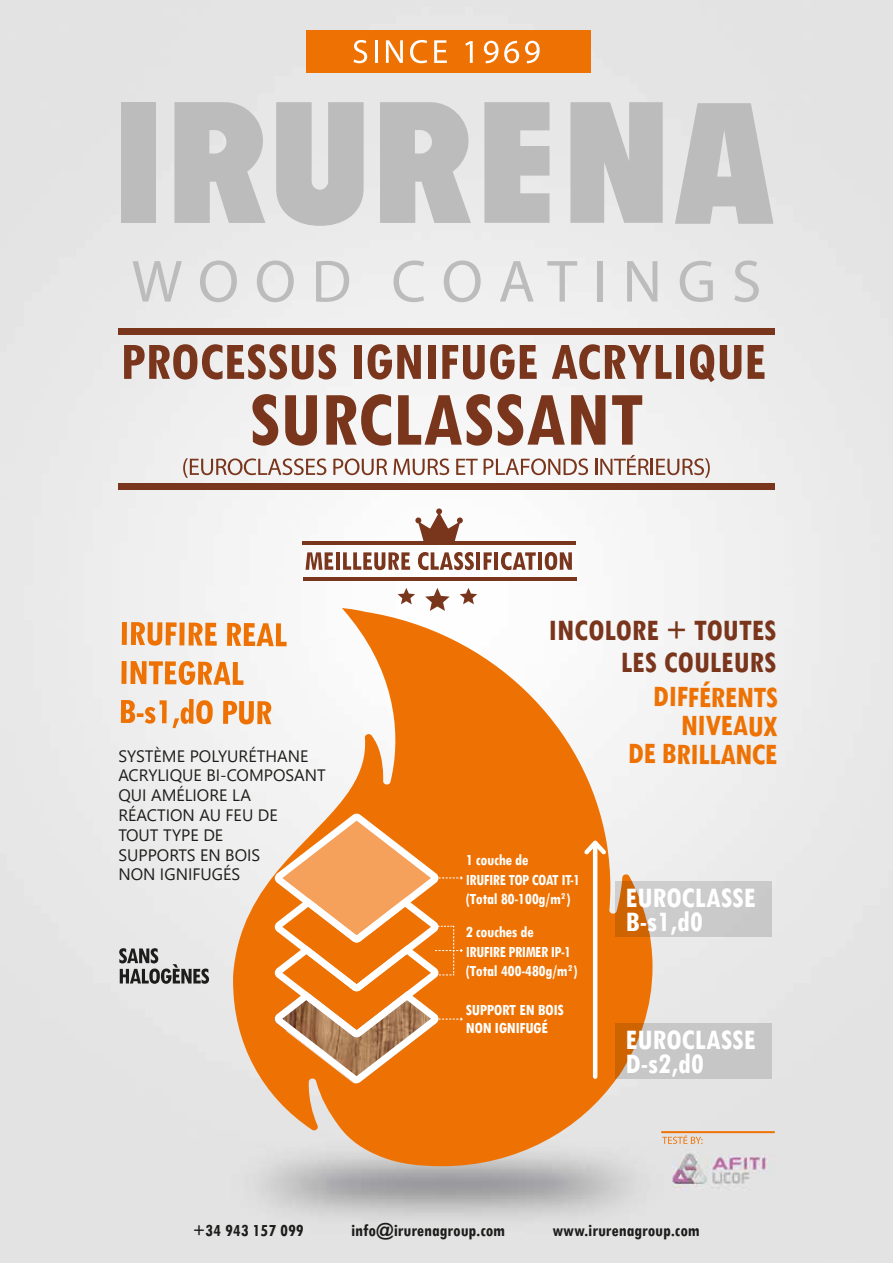
<style>
.page{position:relative;width:893px;height:1263px;background:#fff}
.page>*{position:absolute;margin:0;border:0;box-sizing:border-box;transform-origin:0 0}
.t1{font:700 condensed 81px "Tw Cen";color:#7a361c}
.t2{font:700 condensed 55.5px "Tw Cen";color:#7a361c}
.t3{font:700 condensed 31.5px/28.5px "Tw Cen";color:#ee7203;text-align:right}
.t4{font:700 condensed 31.5px/31.5px "Tw Cen";color:#7a361c;text-align:right}
.t5{font:700 condensed 30px/24px "Tw Cen";color:#fff}
.t6{font:700 condensed 18px "Tw Cen";color:#1d1d1b}
.t7{font:700 condensed 16.5px/19.6px "Tw Cen";letter-spacing:-.02em;color:#fff}
.t8{font:16.5px/19.8px "Segoe UI";color:#1d1d1b}
</style>
<div class="page">
<img style="left:0;top:0;width:893px;height:1263px">
<svg style="left:183px;top:458px;width:143px;height:20px"></svg>
<svg style="left:333px;top:458px;width:54px;height:17px"></svg>
<svg style="left:393px;top:458px;width:56px;height:17px"></svg>
<svg style="left:456px;top:459px;width:22px;height:16px"></svg>
<svg style="left:484px;top:458px;width:104px;height:17px"></svg>
<svg style="left:595px;top:455px;width:115px;height:23px"></svg>
<svg style="left:675px;top:103px;width:98px;height:121px;background:#c8c8c8"></svg>
<svg style="left:570px;top:102px;width:93px;height:121px;background:#c1c1c1"></svg>
<svg style="left:484px;top:102px;width:65px;height:121px;background:#c1c1c1"></svg>
<svg style="left:276px;top:102px;width:88px;height:124px;background:#c4c4c4"></svg>
<svg style="left:174px;top:102px;width:91px;height:121px;background:#c3c3c3"></svg>
<div style="left:121px;top:102px;width:35px;height:121px;background:#bcbcbc"></div>
<svg style="left:380px;top:102px;width:91px;height:121px;background:#c4c4c4"></svg>
<svg style="left:133px;top:261px;width:49px;height:41px;background:#d8d8d8"></svg>
<svg style="left:200px;top:260px;width:37px;height:42px;background:#d9d9d9"></svg>
<svg style="left:257px;top:260px;width:37px;height:42px;background:#dbdbdb"></svg>
<svg style="left:316px;top:261px;width:33px;height:41px"></svg>
<svg style="left:393px;top:260px;width:31px;height:42px"></svg>
<svg style="left:444px;top:260px;width:37px;height:42px"></svg>
<svg style="left:500px;top:261px;width:34px;height:41px"></svg>
<svg style="left:547px;top:261px;width:30px;height:41px"></svg>
<div style="left:597px;top:261px;width:5px;height:41px;background:#bcbcbc"></div>
<svg style="left:627px;top:261px;width:30px;height:41px"></svg>
<svg style="left:680px;top:261px;width:33px;height:41px"></svg>
<svg style="left:734px;top:260px;width:25px;height:42px"></svg>
<div style="left:306px;top:30px;width:284px;height:43px;background:#ee7203"></div>
<svg style="left:354px;top:40px;width:13px;height:23px"></svg>
<hr style="left:375px;top:40px;width:2px;height:23px;background:#fff">
<svg style="left:386px;top:40px;width:17px;height:23px"></svg>
<svg style="left:410px;top:40px;width:17px;height:23px"></svg>
<svg style="left:434px;top:40px;width:13px;height:23px"></svg>
<svg style="left:465px;top:41px;width:8px;height:22px"></svg>
<svg style="left:484px;top:41px;width:14px;height:22px"></svg>
<svg style="left:504px;top:41px;width:15px;height:22px"></svg>
<svg style="left:525px;top:41px;width:15px;height:22px"></svg>
<div style="left:122px;top:622px;width:5px;height:23px;background:#ee7203"></div>
<svg style="left:131px;top:622px;width:46px;height:24px"></svg>
<div style="left:179px;top:622px;width:6px;height:23px;background:#ee7203"></div>
<svg style="left:189px;top:623px;width:28px;height:23px"></svg>
<svg style="left:227px;top:623px;width:6px;height:23px"></svg>
<div style="left:121px;top:661px;width:6px;height:23px;background:#ee7203"></div>
<svg style="left:130px;top:661px;width:103px;height:24px"></svg>
<svg style="left:121px;top:700px;width:46px;height:24px"></svg>
<svg style="left:173px;top:699px;width:40px;height:29px"></svg>
<svg style="left:223px;top:701px;width:10px;height:23px"></svg>
<svg style="left:662px;top:1135px;width:40px;height:9px"></svg>
<hr style="left:661px;top:1131px;width:114px;height:2px;background:#ee7203">
<svg style="left:233px;top:608px;width:419px;height:558px;fill:#ee7203"></svg>
<svg style="left:275px;top:813px;width:188px;height:270px"></svg>
<hr style="left:593px;top:843px;width:4px;height:234px;background:#fff">
<svg style="left:580px;top:836px;width:30px;height:22px"></svg>
<svg style="left:615px;top:1023px;width:157px;height:55px;background:#c7bbb0"></svg>
<svg style="left:615px;top:881px;width:157px;height:55px;background:#cbbaab"></svg>
<svg style="left:425px;top:588px;width:25px;height:23px"></svg>
<svg style="left:460px;top:588px;width:17px;height:16px"></svg>
<svg style="left:398px;top:588px;width:17px;height:16px"></svg>
<svg style="left:415px;top:508px;width:48px;height:33px"></svg>
<hr style="left:302px;top:541px;width:274px;height:4px;background:#7a361c">
<hr style="left:303px;top:578px;width:274px;height:3px;background:#7a361c">
<svg style="left:306px;top:552px;width:27px;height:18px"></svg>
<hr style="left:336px;top:552px;width:4px;height:18px;background:#7a361c">
<svg style="left:343px;top:552px;width:67px;height:18px"></svg>
<svg style="left:418px;top:552px;width:56px;height:18px"></svg>
<hr style="left:476px;top:552px;width:4px;height:18px;background:#7a361c">
<svg style="left:484px;top:552px;width:8px;height:18px"></svg>
<hr style="left:494px;top:552px;width:4px;height:18px;background:#7a361c">
<svg style="left:501px;top:552px;width:35px;height:18px"></svg>
<hr style="left:538px;top:552px;width:4px;height:18px;background:#7a361c">
<svg style="left:545px;top:552px;width:27px;height:18px"></svg>
<svg style="left:119px;top:948px;width:90px;height:36px;background:#a0a09f"></svg>
<div style="left:118px;top:328px;width:657px;height:6px;background:#7a361c"></div>
<div style="left:118px;top:483px;width:657px;height:7px;background:#7a361c"></div>
<h2 class="t2" style="left:120px;top:328px;width:647px">PROCESSUS IGNIFUGE ACRYLIQUE</h2>
<h1 class="t1" style="left:249px;top:370px;width:396px">SURCLASSANT</h1>
<p class="t8" style="left:118px;top:744px;width:209px">SYSTÈME POLYURÉTHANE<br>ACRYLIQUE BI-COMPOSANT<br>QUI AMÉLIORE LA<br>RÉACTION AU FEU DE<br>TOUT TYPE DE<br>SUPPORTS EN BOIS<br>NON IGNIFUGÉS</p>
<h3 class="t4" style="left:549px;top:614px;width:229px">INCOLORE + TOUTES<br>LES COULEURS</h3>
<p class="t7" style="left:466px;top:849px;width:116px">1 couche de<br>IRUFIRE TOP COAT IT-1 (Total 80-100g/m<sup>2</sup>)</p>
<p class="t7" style="left:466px;top:921px;width:113px">2 couches de<br>IRUFIRE PRIMER IP-1 (Total 400-480g/m<sup>2</sup>)</p>
<p class="t7" style="left:466px;top:1000px;width:100px;line-height:17.7px">SUPPORT EN BOIS<br>NON IGNIFUGÉ</p>
<h3 class="t3" style="left:629px;top:680px;width:151px;rotate:1deg">DIFFÉRENTS<br>NIVEAUX<br>DE BRILLANCE</h3>
<h3 class="t5" style="left:626px;top:884px;width:132px">EUROCLASSE<br>B-s1,d0</h3>
<h3 class="t5" style="left:626px;top:1027px;width:132px">EUROCLASSE<br>D-s2,d0</h3>
<p class="t6" style="left:193px;top:1219px;width:112px">+34 943 157 099</p>
<p class="t6" style="left:351px;top:1219px;width:155px">info@irurenagroup.com</p>
<p class="t6" style="left:552px;top:1219px;width:149px">www.irurenagroup.com</p>
</div>
